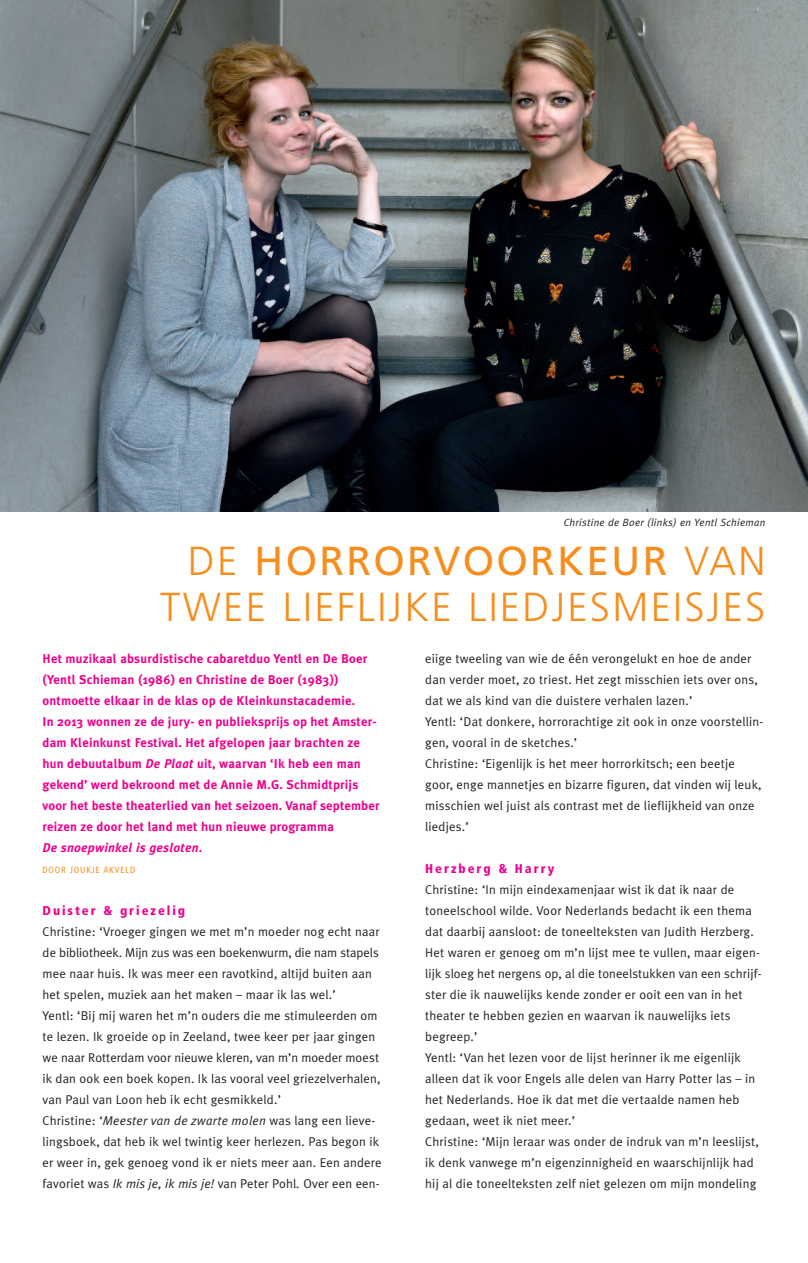
<style>
.page{position:relative;width:808px;height:1263px;background:#fff}
.page>*{position:absolute;margin:0;border:0;box-sizing:border-box;transform-origin:0 0}
.t1{font:300 40.5px/46.5px "Frutiger";letter-spacing:.055em;color:#f68e1e;text-align:right}
.t2{font:12.75px/21px "Meta Plus Normal";letter-spacing:.015em;color:#231f20}
.t3{font:700 12.75px/21px "Meta Plus";letter-spacing:.015em;color:#ed028c}
.t4{font:900 condensed 12.75px "Frutiger";letter-spacing:.155em;color:#ed028c}
.t5{font:italic 10.5px "Meta Plus Normal";letter-spacing:.025em;color:#231f20}
.t6{font:condensed 9px "Frutiger";letter-spacing:.095em;color:#f68e1e}
.s1{font-weight:400}
.s2{font-style:italic}
</style>
<div class="page">
<img style="left:0;top:0;width:808px;height:511px">
<p class="t5" style="left:564px;top:516px;width:203px">Christine de Boer (links) en Yentl Schieman</p>
<h1 class="t1" style="left:160px;top:540px;width:607px">DE <span class="s1">HORRORVOORKEUR</span> VAN<br>TWEE LIEFLIJKE LIEDJESMEISJES</h1>
<p class="t3" style="left:43px;top:648px;width:339px">Het muzikaal absurdistische cabaretduo Yentl en De Boer (Yentl Schieman (1986) en Christine de Boer (1983)) ontmoette elkaar in de klas op de Kleinkunstacademie.<br>In 2013 wonnen ze de jury- en publieksprijs op het Amster&shy;dam Kleinkunst Festival. Het afgelopen jaar brachten ze hun debuutalbum <span class="s2">De Plaat</span> uit, waarvan ‘Ik heb een man gekend’ werd bekroond met de Annie M.G. Schmidtprijs voor het beste theaterlied van het seizoen. Vanaf september reizen ze door het land met hun nieuwe programma<br><span class="s2">De snoepwinkel is gesloten</span>.</p>
<p class="t6" style="left:43px;top:866px;width:94px">DOOR JOUKJE AKVELD</p>
<p class="t4" style="left:43px;top:905px;width:144px">Duister &amp; griezelig</p>
<p class="t2" style="left:42px;top:921px;width:341px">Christine: ‘Vroeger gingen we met m’n moeder nog echt naar de bibliotheek. Mijn zus was een boekenwurm, die nam stapels mee naar huis. Ik was meer een ravotkind, altijd buiten aan het spelen, muziek aan het maken – maar ik las wel.’<br>Yentl: ‘Bij mij waren het m’n ouders die me stimuleerden om te lezen. Ik groeide op in Zeeland, twee keer per jaar gingen we naar Rotterdam voor nieuwe kleren, van m’n moeder moest ik dan ook een boek kopen. Ik las vooral veel griezelverhalen, van Paul van Loon heb ik echt gesmikkeld.’<br>Christine: ‘<span class="s2">Meester van de zwarte molen</span> was lang een lieve&shy;lingsboek, dat heb ik wel twintig keer herlezen. Pas begon ik er weer in, gek genoeg vond ik er niets meer aan. Een andere favoriet was <span class="s2">Ik mis je, ik mis je!</span> van Peter Pohl<span class="s2">.</span> Over een een-</p>
<p class="t2" style="left:425px;top:648px;width:340px">eiige tweeling van wie de één verongelukt en hoe de ander dan verder moet, zo triest. Het zegt misschien iets over ons, dat we als kind van die duistere verhalen lazen.’<br>Yentl: ‘Dat donkere, horrorachtige zit ook in onze voorstellin&shy;gen, vooral in de sketches.’<br>Christine: ‘Eigenlijk is het meer horrorkitsch; een beetje goor, enge mannetjes en bizarre figuren, dat vinden wij leuk, misschien wel juist als contrast met de lieflijkheid van onze liedjes.’</p>
<p class="t4" style="left:425px;top:863px;width:131px">Herzberg &amp; Harry</p>
<p class="t2" style="left:425px;top:879px;width:338px">Christine: ‘In mijn eindexamenjaar wist ik dat ik naar de toneelschool wilde. Voor Nederlands bedacht ik een thema dat daarbij aansloot: de toneelteksten van Judith Herzberg.<br>Het waren er genoeg om m’n lijst mee te vullen, maar eigen&shy;lijk sloeg het nergens op, al die toneelstukken van een schrijf&shy;ster die ik nauwelijks kende zonder er ooit een van in het theater te hebben gezien en waarvan ik nauwelijks iets begreep.’<br>Yentl: ‘Van het lezen voor de lijst herinner ik me eigenlijk alleen dat ik voor Engels alle delen van Harry Potter las – in het Nederlands. Hoe ik dat met die vertaalde namen heb gedaan, weet ik niet meer.’<br>Christine: ‘Mijn leraar was onder de indruk van m’n leeslijst, ik denk vanwege m’n eigenzinnigheid en waarschijnlijk had hij al die toneelteksten zelf niet gelezen om mijn mondeling</p>
</div>
